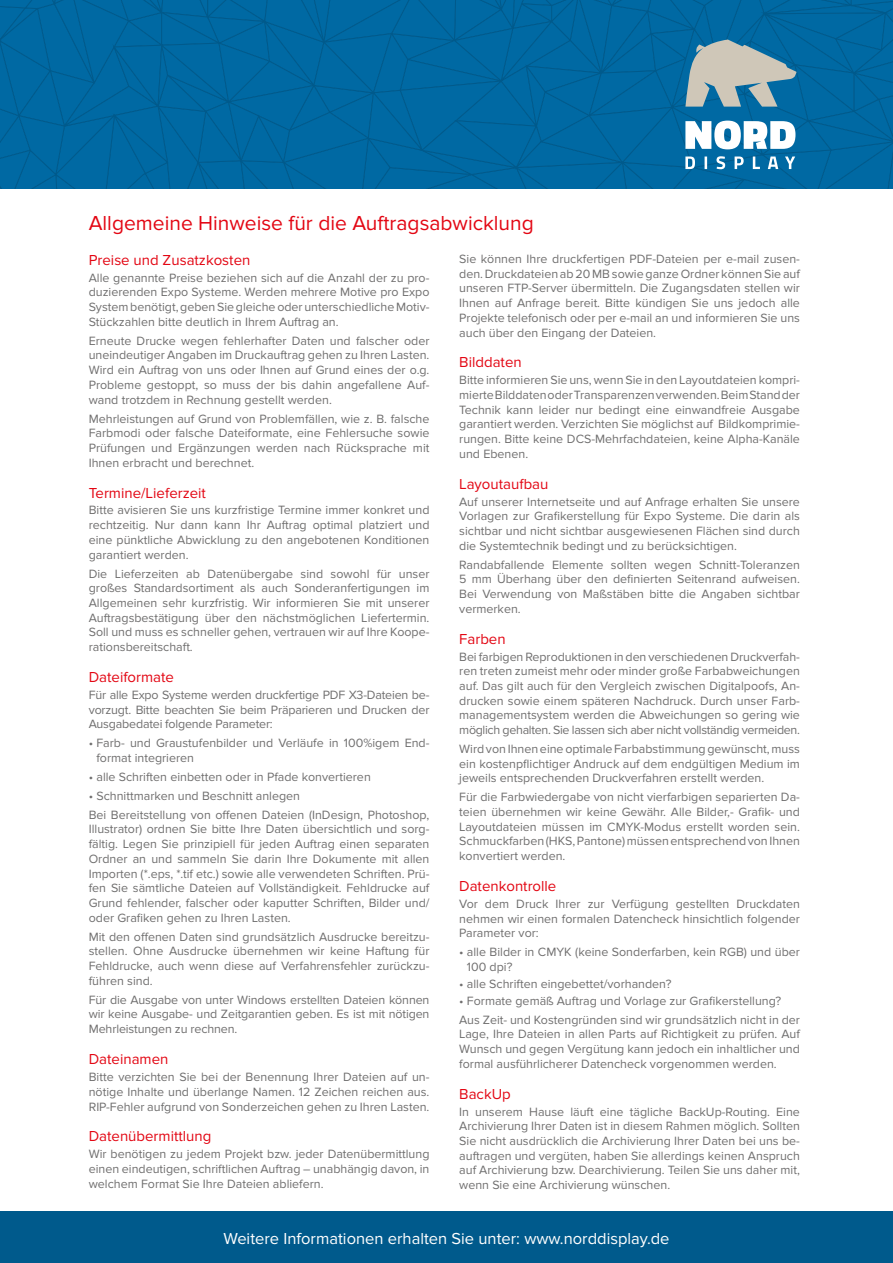
<style>
.page{position:relative;width:893px;height:1263px;background:#fff}
.page>*{position:absolute;margin:0;border:0;box-sizing:border-box;transform-origin:0 0}
.t1{font:21px "Proxima Nova";color:#e30613}
.t2{font:16.5px "Proxima Nova";color:#fff}
.t3{font:15px "Proxima Nova";color:#e30613}
.t4{font:12.45px/14.7px "Proxima Nova";color:#706f6f;text-align:justify}
</style>
<div class="page">
<svg style="left:0;top:0;width:893px;height:188px;background:#096ca2"></svg>
<div style="left:0;top:1211px;width:893px;height:52px;background:#005a8c"></div>
<h1 class="t1" style="left:89px;top:211px;width:447px">Allgemeine Hinweise für die Auftragsabwicklung</h1>
<p class="t3" style="left:89px;top:251px;width:163px">Preise und Zusatzkosten</p>
<p class="t4" style="left:89px;top:270px;width:342px">Alle genannte Preise beziehen sich auf die Anzahl der zu pro&shy;duzierenden Expo Systeme. Werden mehrere Motive pro Expo System benötigt, geben Sie gleiche oder unterschiedliche Motiv-Stückzahlen bitte deutlich in Ihrem Auftrag an.</p>
<p class="t4" style="left:89px;top:333px;width:342px">Erneute Drucke wegen fehlerhafter Daten und falscher oder uneindeutiger Angaben im Druckauftrag gehen zu Ihren Lasten.<br>Wird ein Auftrag von uns oder Ihnen auf Grund eines der o.g.<br>Probleme gestoppt, so muss der bis dahin angefallene Auf&shy;wand trotzdem in Rechnung gestellt werden.</p>
<p class="t4" style="left:89px;top:411px;width:342px">Mehrleistungen auf Grund von Problemfällen, wie z. B. falsche Farbmodi oder falsche Dateiformate, eine Fehlersuche sowie Prüfungen und Ergänzungen werden nach Rücksprache mit Ihnen erbracht und berechnet.</p>
<p class="t3" style="left:89px;top:484px;width:119px">Termine/Lieferzeit</p>
<p class="t4" style="left:89px;top:503px;width:342px">Bitte avisieren Sie uns kurzfristige Termine immer konkret und rechtzeitig. Nur dann kann Ihr Auftrag optimal platziert und eine pünktliche Abwicklung zu den angebotenen Konditionen garantiert werden.</p>
<p class="t4" style="left:89px;top:566px;width:342px">Die Lieferzeiten ab Datenübergabe sind sowohl für unser großes Standardsortiment als auch Sonderanfertigungen im Allgemeinen sehr kurzfristig. Wir informieren Sie mit unserer Auftragsbestätigung über den nächstmöglichen Liefertermin.<br>Soll und muss es schneller gehen, vertrauen wir auf Ihre Koope&shy;rationsbereitschaft.</p>
<p class="t3" style="left:89px;top:668px;width:87px">Dateiformate</p>
<p class="t4" style="left:89px;top:687px;width:342px">Für alle Expo Systeme werden druckfertige PDF X3-Dateien be&shy;vorzugt. Bitte beachten Sie beim Präparieren und Drucken der Ausgabedatei folgende Parameter:</p>
<p class="t4" style="left:96px;top:736px;width:335px;text-indent:-8px">• Farb- und Graustufenbilder und Verläufe in 100%igem End&shy;format integrieren</p>
<p class="t4" style="left:89px;top:769px;width:284px">• alle Schriften einbetten oder in Pfade konvertieren</p>
<p class="t4" style="left:89px;top:786px;width:342px;line-height:18.9px">• Schnittmarken und Beschnitt anlegen<br>Bei Bereitstellung von offenen Dateien (InDesign, Photoshop,</p>
<p class="t4" style="left:89px;top:822px;width:342px">Illustrator) ordnen Sie bitte Ihre Daten übersichtlich und sorg&shy;fältig. Legen Sie prinzipiell für jeden Auftrag einen separaten Ordner an und sammeln Sie darin Ihre Dokumente mit allen Importen (*.eps, *.tif etc.) sowie alle verwendeten Schriften. Prü&shy;fen Sie sämtliche Dateien auf Vollständigkeit. Fehldrucke auf Grund fehlender, falscher oder kaputter Schriften, Bilder und/ oder Grafiken gehen zu Ihren Lasten.</p>
<p class="t4" style="left:89px;top:929px;width:342px">Mit den offenen Daten sind grundsätzlich Ausdrucke bereitzu&shy;stellen. Ohne Ausdrucke übernehmen wir keine Haftung für Fehldrucke, auch wenn diese auf Verfahrensfehler zurückzu&shy;führen sind.</p>
<p class="t4" style="left:89px;top:992px;width:342px">Für die Ausgabe von unter Windows erstellten Dateien können wir keine Ausgabe- und Zeitgarantien geben. Es ist mit nötigen Mehrleistungen zu rechnen.</p>
<p class="t3" style="left:89px;top:1050px;width:81px">Dateinamen</p>
<p class="t4" style="left:89px;top:1069px;width:342px">Bitte verzichten Sie bei der Benennung Ihrer Dateien auf un&shy;nötige Inhalte und überlange Namen. 12 Zeichen reichen aus.<br>RIP-Fehler aufgrund von Sonderzeichen gehen zu Ihren Lasten.</p>
<p class="t3" style="left:89px;top:1128px;width:124px">Datenübermittlung</p>
<p class="t4" style="left:89px;top:1147px;width:342px">Wir benötigen zu jedem Projekt bzw. jeder Datenübermittlung einen eindeutigen, schriftlichen Auftrag – unabhängig davon, in welchem Format Sie Ihre Dateien abliefern.</p>
<p class="t4" style="left:459px;top:252px;width:342px">Sie können Ihre druckfertigen PDF-Dateien per e-mail zusen&shy;den. Druckdateien ab 20 MB sowie ganze Ordner können Sie auf unseren FTP-Server übermitteln. Die Zugangsdaten stellen wir Ihnen auf Anfrage bereit. Bitte kündigen Sie uns jedoch alle Projekte telefonisch oder per e-mail an und informieren Sie uns auch über den Eingang der Dateien.</p>
<p class="t3" style="left:459px;top:354px;width:64px">Bilddaten</p>
<p class="t4" style="left:459px;top:373px;width:342px">Bitte informieren Sie uns, wenn Sie in den Layoutdateien kompri&shy;mierte Bilddaten oder Transparenzen verwenden. Beim Stand der Technik kann leider nur bedingt eine einwandfreie Ausgabe garantiert werden. Verzichten Sie möglichst auf Bildkomprimie&shy;rungen. Bitte keine DCS-Mehrfachdateien, keine Alpha-Kanäle und Ebenen.</p>
<p class="t3" style="left:459px;top:475px;width:91px">Layoutaufbau</p>
<p class="t4" style="left:459px;top:494px;width:342px">Auf unserer Internetseite und auf Anfrage erhalten Sie unsere Vorlagen zur Grafikerstellung für Expo Systeme. Die darin als sichtbar und nicht sichtbar ausgewiesenen Flächen sind durch die Systemtechnik bedingt und zu berücksichtigen.</p>
<p class="t4" style="left:459px;top:557px;width:342px">Randabfallende Elemente sollten wegen Schnitt-Toleranzen 5 mm Überhang über den definierten Seitenrand aufweisen.<br>Bei Verwendung von Maßstäben bitte die Angaben sichtbar vermerken.</p>
<p class="t3" style="left:459px;top:630px;width:48px">Farben</p>
<p class="t4" style="left:459px;top:649px;width:342px">Bei farbigen Reproduktionen in den verschiedenen Druckverfah&shy;ren treten zumeist mehr oder minder große Farbabweichungen auf. Das gilt auch für den Vergleich zwischen Digitalpoofs, An&shy;drucken sowie einem späteren Nachdruck. Durch unser Farb&shy;managementsystem werden die Abweichungen so gering wie möglich gehalten. Sie lassen sich aber nicht vollständig vermeiden.</p>
<p class="t4" style="left:459px;top:742px;width:342px">Wird von Ihnen eine optimale Farbabstimmung gewünscht, muss ein kostenpflichtiger Andruck auf dem endgültigen Medium im jeweils entsprechenden Druckverfahren erstellt werden.</p>
<p class="t4" style="left:459px;top:790px;width:342px">Für die Farbwiedergabe von nicht vierfarbigen separierten Da&shy;teien übernehmen wir keine Gewähr. Alle Bilder,- Grafik- und Layoutdateien müssen im CMYK-Modus erstellt worden sein.<br>Schmuckfarben (HKS, Pantone) müssen entsprechend von Ihnen konvertiert werden.</p>
<p class="t3" style="left:459px;top:877px;width:99px">Datenkontrolle</p>
<p class="t4" style="left:459px;top:897px;width:342px">Vor dem Druck Ihrer zur Verfügung gestellten Druckdaten nehmen wir einen formalen Datencheck hinsichtlich folgender Parameter vor:</p>
<p class="t4" style="left:467px;top:945px;width:335px;text-indent:-8px">• alle Bilder in CMYK (keine Sonderfarben, kein RGB) und über<br>100 dpi?</p>
<p class="t4" style="left:459px;top:976px;width:214px">• alle Schriften eingebettet/vorhanden?</p>
<p class="t4" style="left:459px;top:991px;width:342px;line-height:18.9px">• Formate gemäß Auftrag und Vorlage zur Grafikerstellung?<br>Aus Zeit- und Kostengründen sind wir grundsätzlich nicht in der</p>
<p class="t4" style="left:459px;top:1027px;width:342px">Lage, Ihre Dateien in allen Parts auf Richtigkeit zu prüfen. Auf Wunsch und gegen Vergütung kann jedoch ein inhaltlicher und formal ausführlicherer Datencheck vorgenommen werden.</p>
<p class="t3" style="left:459px;top:1085px;width:53px">BackUp</p>
<p class="t4" style="left:459px;top:1104px;width:342px">In unserem Hause läuft eine tägliche BackUp-Routing. Eine Archivierung Ihrer Daten ist in diesem Rahmen möglich. Sollten Sie nicht ausdrücklich die Archivierung Ihrer Daten bei uns be&shy;auftragen und vergüten, haben Sie allerdings keinen Anspruch auf Archivierung bzw. Dearchivierung. Teilen Sie uns daher mit, wenn Sie eine Archivierung wünschen.</p>
<h2 class="t2" style="left:223px;top:1229px;width:448px">Weitere Informationen erhalten Sie unter: www.norddisplay.de</h2>
</div>
